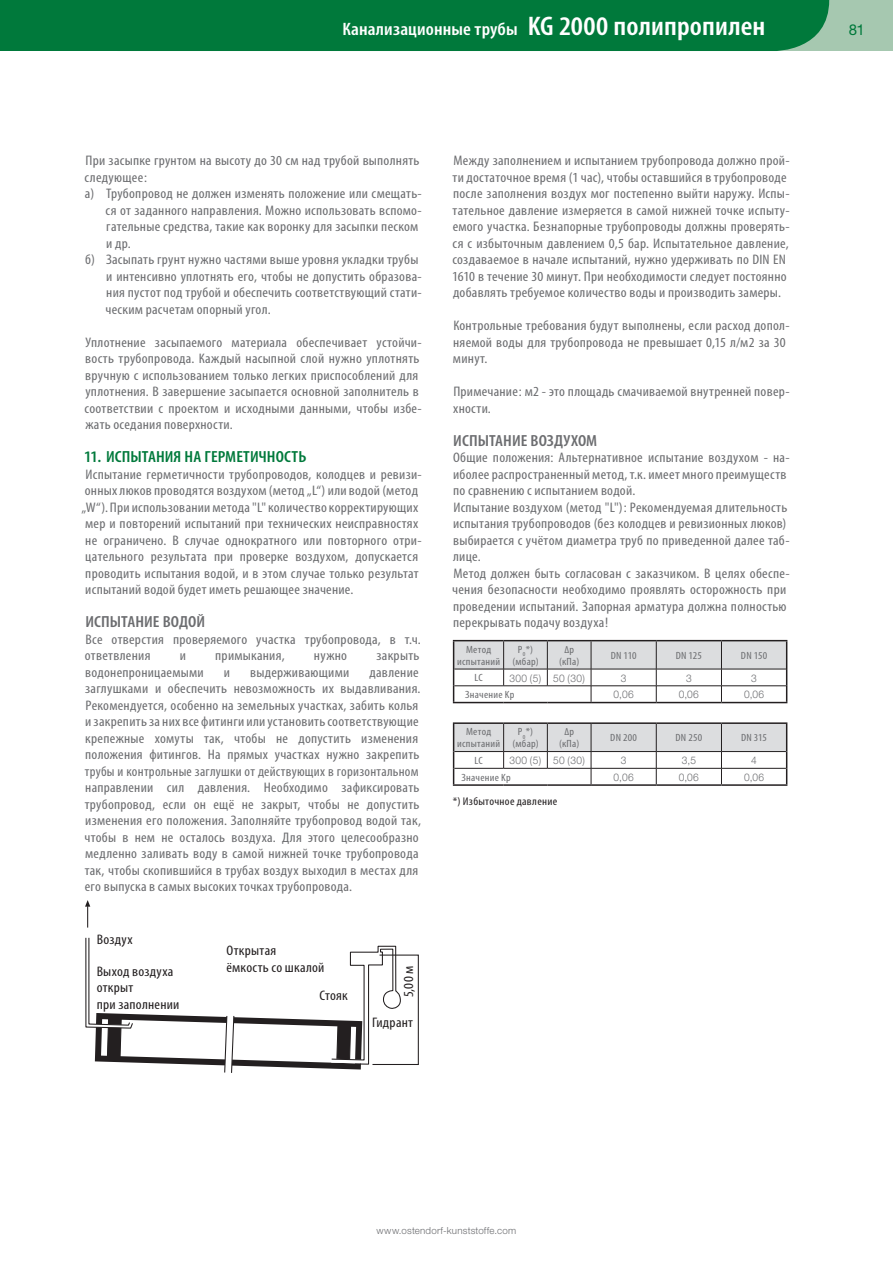
<style>
.page{position:relative;width:893px;height:1263px;background:#fff}
.page>*{position:absolute;margin:0;border:0;box-sizing:border-box;transform-origin:0 0}
.t1{font:600 condensed 18px "Myriad Pro";letter-spacing:.005em;color:#fff;scale:1.1 1}
.t2{font:600 condensed 16.2px "Myriad Pro";color:#6c6d70;scale:1.1 1}
.t3{font:600 condensed 16.2px "Myriad Pro";color:#00793b;scale:1.1 1}
.t4{font:15px "Helvetica Neue";color:#00793b}
.t5{font:condensed 13.8px/16.5px "Myriad Pro";letter-spacing:.015em;color:#6c6d70;scale:1.1 1}
.t6{font:condensed 13.8px/16.5px "Myriad Pro";letter-spacing:.02em;color:#231f20;scale:1.1 1}
.t7{font:condensed 11.25px "Myriad Pro";letter-spacing:.025em;color:#231f20;scale:1.1 1}
.t8{font:condensed 10.5px/12px "Myriad Pro";letter-spacing:.025em;color:#6c6d70;text-align:center;scale:1.1 1}
.t9{font:300 10.5px "Helvetica Neue";letter-spacing:.03em;color:#6c6d70}
.t10{font:300 9.75px "Helvetica Neue";letter-spacing:.02em;color:#6c6d70}
.s1{font-size:27px}
</style>
<div class="page">
<div style="left:0;top:0;width:893px;height:51px;background:#a6c8b0"></div>
<div style="left:146px;top:0;width:683px;height:51px;background:#00793b"></div>
<div style="left:0;top:0;width:146px;height:51px;background:#00793b"></div>
<svg style="left:85px;top:900px;width:5px;height:27px"></svg>
<svg style="left:85px;top:937px;width:334px;height:136px"></svg>
<div style="left:97px;top:934px;width:100px;height:17px;background:#fff"></div>
<div style="left:97px;top:965px;width:100px;height:45px;background:#fff"></div>
<div style="left:226px;top:945px;width:122px;height:32px;background:#fff"></div>
<div style="left:226px;top:990px;width:122px;height:18px;background:#fff"></div>
<div style="left:372px;top:1016px;width:45px;height:17px;background:#fff"></div>
<div style="left:403px;top:959px;width:13px;height:38px;background:#fff"></div>
<hr style="left:453px;top:640px;width:51px;height:1px;background:#231f20">
<hr style="left:504px;top:640px;width:43px;height:1px;background:#231f20">
<hr style="left:547px;top:640px;width:44px;height:1px;background:#231f20">
<hr style="left:591px;top:640px;width:65px;height:1px;background:#231f20">
<hr style="left:656px;top:640px;width:65px;height:1px;background:#231f20">
<hr style="left:721px;top:640px;width:66px;height:1px;background:#231f20">
<svg style="left:453px;top:641px;width:334px;height:61px"></svg>
<hr style="left:453px;top:702px;width:51px;height:1px;background:#231f20">
<hr style="left:504px;top:702px;width:43px;height:1px;background:#231f20">
<hr style="left:547px;top:702px;width:44px;height:1px;background:#231f20">
<hr style="left:591px;top:702px;width:65px;height:1px;background:#231f20">
<hr style="left:656px;top:702px;width:65px;height:1px;background:#231f20">
<hr style="left:721px;top:702px;width:66px;height:1px;background:#231f20">
<hr style="left:453px;top:722px;width:51px;height:2px;background:#231f20">
<hr style="left:504px;top:722px;width:43px;height:2px;background:#231f20">
<hr style="left:547px;top:722px;width:44px;height:2px;background:#231f20">
<hr style="left:591px;top:722px;width:65px;height:2px;background:#231f20">
<hr style="left:656px;top:722px;width:65px;height:2px;background:#231f20">
<hr style="left:721px;top:722px;width:66px;height:2px;background:#231f20">
<svg style="left:453px;top:723px;width:334px;height:61px"></svg>
<hr style="left:453px;top:784px;width:51px;height:2px;background:#231f20">
<hr style="left:504px;top:784px;width:43px;height:2px;background:#231f20">
<hr style="left:547px;top:784px;width:44px;height:2px;background:#231f20">
<hr style="left:591px;top:784px;width:65px;height:2px;background:#231f20">
<hr style="left:656px;top:784px;width:65px;height:2px;background:#231f20">
<hr style="left:721px;top:784px;width:66px;height:2px;background:#231f20">
<h1 class="t1" style="left:343px;top:18px;width:386px">Канализационные трубы <span class="s1">KG 2000 полипропилен</span></h1>
<p class="t4" style="left:849px;top:20px;width:18px">81</p>
<p class="t5" style="left:86px;top:152px;width:305px">При засыпке грунтом на высоту до 30 см над трубой выполнять</p>
<p class="t5" style="left:85px;top:169px;width:58px">следующее:</p>
<p class="t5" style="left:85px;top:185px;width:308px">а) Трубопровод не должен изменять положение или смещать-</p>
<p class="t5" style="left:106px;top:202px;width:289px">ся от заданного направления. Можно использовать вспомо-</p>
<p class="t5" style="left:106px;top:218px;width:285px">гательные средства, такие как воронку для засыпки песком</p>
<p class="t5" style="left:106px;top:235px;width:24px">и др.</p>
<p class="t5" style="left:85px;top:251px;width:304px">б) Засыпать грунт нужно частями выше уровня укладки трубы</p>
<p class="t5" style="left:106px;top:268px;width:288px">и интенсивно уплотнять его, чтобы не допустить образова-</p>
<p class="t5" style="left:106px;top:284px;width:288px">ния пустот под трубой и обеспечить соответствующий стати-</p>
<p class="t5" style="left:105px;top:301px;width:152px">ческим расчетам опорный угол.</p>
<p class="t5" style="left:85px;top:334px;width:308px">Уплотнение засыпаемого материала обеспечивает устойчи&shy;вость трубопровода. Каждый насыпной слой нужно уплотнять вручную с использованием только легких приспособлений для уплотнения. В завершение засыпается основной заполнитель в соответствии с проектом и исходными данными, чтобы избе&shy;жать оседания поверхности.</p>
<p class="t3" style="left:84px;top:447px;width:36px">11. Испытаниянагерметичность</p>
<p class="t5" style="left:81px;top:466px;width:311px;text-indent:4px">Испытание герметичности трубопроводов, колодцев и ревизи&shy;онных люков проводятся воздухом (метод „L“) или водой (метод „W“). При использовании метода "L" количество корректирующих мер и повторений испытаний при технических неисправностях не ограничено. В случае однократного или повторного отри&shy;цательного результата при проверке воздухом, допускается проводить испытания водой, и в этом случае только результат испытаний водой будет иметь решающее значение.</p>
<p class="t2" style="left:85px;top:612px;width:17px">Испытание</p>
<p class="t2" style="left:163px;top:612px;width:9px">водой</p>
<p class="t5" style="left:85px;top:631px;width:307px">Все отверстия проверяемого участка трубопровода, в т.ч. ответвления</p>
<p class="t5" style="left:180px;top:647px;width:7px">и</p>
<p class="t5" style="left:215px;top:647px;width:65px">примыкания,</p>
<p class="t5" style="left:314px;top:647px;width:32px">нужно</p>
<p class="t5" style="left:376px;top:647px;width:41px">закрыть</p>
<p class="t5" style="left:85px;top:664px;width:109px">водонепроницаемыми</p>
<p class="t5" style="left:224px;top:664px;width:7px">и</p>
<p class="t5" style="left:250px;top:664px;width:92px">выдерживающими</p>
<p class="t5" style="left:84px;top:664px;width:307px;text-indent:285px">давление заглушками и обеспечить невозможность их выдавливания.<br>Рекомендуется, особенно на земельных участках, забить колья и закрепить за них все фитинги или установить соответствующие крепежные хомуты так, чтобы не допустить изменения положения фитингов. На прямых участках нужно закрепить трубы и контрольные заглушки от действующих в горизонтальном направлении сил давления. Необходимо зафиксировать трубопровод, если он ещё не закрыт, чтобы не допустить изменения его положения. Заполняйте трубопровод водой так, чтобы в нем не осталось воздуха. Для этого целесообразно медленно заливать воду в самой нижней точке трубопровода так, чтобы скопившийся в трубах воздух выходил в местах для его выпуска в самых высоких точках трубопровода.</p>
<p class="t6" style="left:97px;top:931px;width:34px">Воздух</p>
<p class="t6" style="left:97px;top:962px;width:77px">Выход воздуха открыт<br>при заполнении</p>
<p class="t6" style="left:226px;top:942px;width:91px">Открытая<br>ёмкость со шкалой</p>
<p class="t6" style="left:320px;top:987px;width:27px">Стояк</p>
<p class="t6" style="left:400px;top:997px;width:31px;rotate:-90deg">5,00 м</p>
<p class="t6" style="left:372px;top:1014px;width:39px">Гидрант</p>
<p class="t5" style="left:452px;top:152px;width:308px">Между заполнением и испытанием трубопровода должно прой&shy;ти достаточное время (1 час), чтобы оставшийся в трубопроводе после заполнения воздух мог постепенно выйти наружу. Испы&shy;тательное давление измеряется в самой нижней точке испыту&shy;емого участка. Безнапорные трубопроводы должны проверять&shy;ся с избыточным давлением 0,5 бар. Испытательное давление, создаваемое в начале испытаний, нужно удерживать по DIN EN 1610 в течение 30 минут. При необходимости следует постоянно добавлять требуемое количество воды и производить замеры.</p>
<p class="t5" style="left:453px;top:317px;width:308px">Контрольные требования будут выполнены, если расход допол&shy;няемой воды для трубопровода не превышает 0,15 л/м2 за 30 минут.</p>
<p class="t5" style="left:453px;top:383px;width:307px">Примечание: м2 - это площадь смачиваемой внутренней повер&shy;хности.</p>
<p class="t2" style="left:453px;top:430px;width:17px">Испытаниевоздухом</p>
<p class="t5" style="left:452px;top:449px;width:308px">Общие положения: Альтернативное испытание воздухом - на&shy;иболее распространенный метод, т.к. имеет много преимуществ по сравнению с испытанием водой.<br>Испытание воздухом (метод "L"): Рекомендуемая длительность испытания трубопроводов (без колодцев и ревизионных люков) выбирается с учётом диаметра труб по приведенной далее таб&shy;лице.<br>Метод должен быть согласован с заказчиком. В целях обеспе&shy;чения безопасности необходимо проявлять осторожность при проведении испытаний. Запорная арматура должна полностью перекрывать подачу воздуха!</p>
<p class="t8" style="left:457px;top:643px;width:41px">Метод испытаний</p>
<p class="t8" style="left:512px;top:643px;width:25px">P<sub>0</sub>*) (мбар)</p>
<p class="t8" style="left:559px;top:643px;width:20px">∆p (кПа)</p>
<p class="t8" style="left:611px;top:649px;width:25px">DN 110</p>
<p class="t8" style="left:676px;top:649px;width:25px">DN 125</p>
<p class="t8" style="left:741px;top:649px;width:25px">DN 150</p>
<p class="t8" style="left:474px;top:672px;width:9px">LC</p>
<p class="t9" style="left:510px;top:671px;width:77px">300 (5) 50 (30)</p>
<p class="t9" style="left:621px;top:671px;width:7px">3</p>
<p class="t9" style="left:686px;top:671px;width:7px">3</p>
<p class="t9" style="left:751px;top:671px;width:7px">3</p>
<p class="t8" style="left:465px;top:689px;width:46px">Значение Kp</p>
<p class="t9" style="left:614px;top:688px;width:22px">0,06</p>
<p class="t9" style="left:679px;top:688px;width:22px">0,06</p>
<p class="t9" style="left:744px;top:688px;width:22px">0,06</p>
<p class="t8" style="left:457px;top:726px;width:41px">Метод испытаний</p>
<p class="t8" style="left:512px;top:726px;width:25px">P<sub>0</sub>*) (мбар)</p>
<p class="t8" style="left:559px;top:726px;width:20px">∆p (кПа)</p>
<p class="t8" style="left:610px;top:732px;width:26px">DN 200</p>
<p class="t8" style="left:675px;top:732px;width:26px">DN 250</p>
<p class="t8" style="left:741px;top:732px;width:25px">DN 315</p>
<p class="t8" style="left:474px;top:754px;width:9px">LC</p>
<p class="t9" style="left:510px;top:754px;width:77px">300 (5) 50 (30)</p>
<p class="t9" style="left:621px;top:754px;width:7px">3</p>
<p class="t9" style="left:682px;top:754px;width:16px">3,5</p>
<p class="t9" style="left:751px;top:754px;width:7px">4</p>
<p class="t8" style="left:461px;top:771px;width:46px">Значение Kp</p>
<p class="t9" style="left:614px;top:771px;width:22px">0,06</p>
<p class="t9" style="left:679px;top:771px;width:22px">0,06</p>
<p class="t9" style="left:744px;top:771px;width:22px">0,06</p>
<p class="t7" style="left:453px;top:795px;width:96px">*) Избыточное давление</p>
<p class="t10" style="left:377px;top:1225px;width:141px">www.ostendorf-kunststoffe.com</p>
</div>
